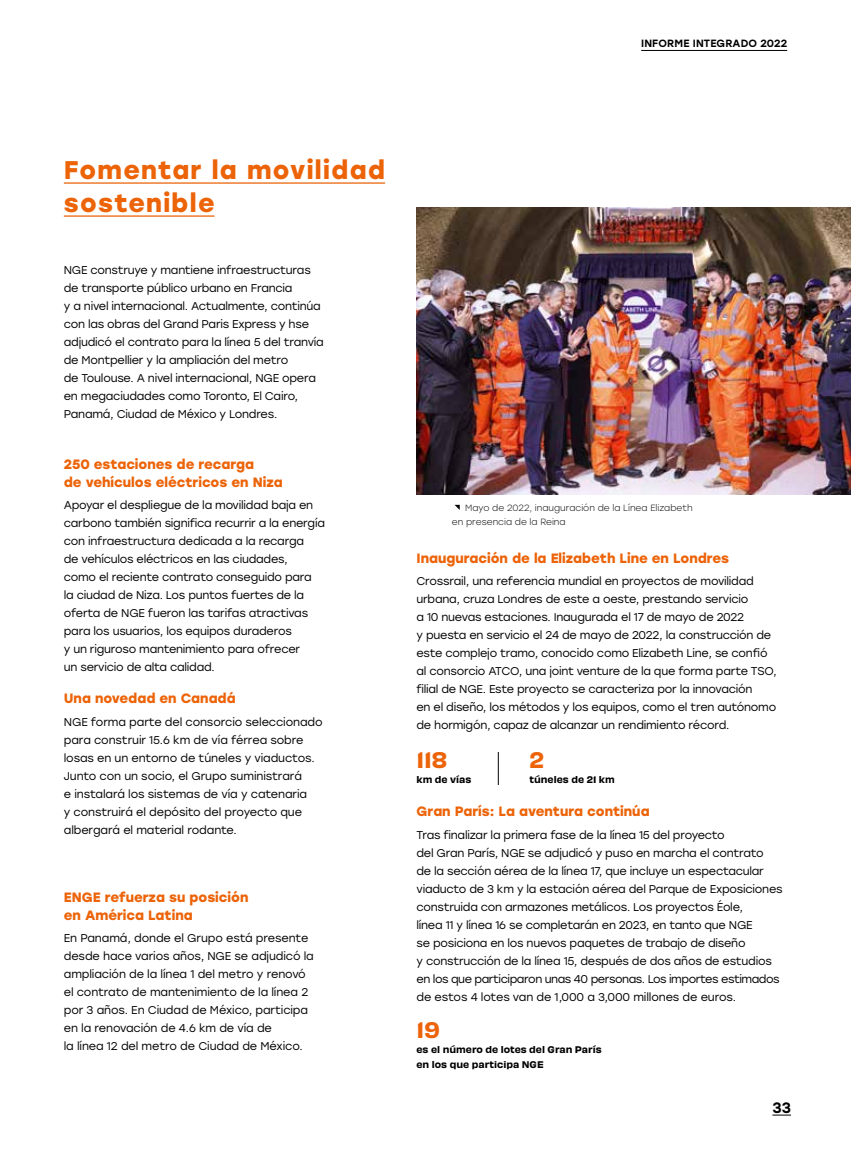
<style>
.page{position:relative;width:851px;height:1149px;background:#fff}
.page>*{position:absolute;margin:0;border:0;box-sizing:border-box;transform-origin:0 0}
.t1{font:700 25.5px/33px "Stolzl";letter-spacing:.05em;color:#ec6308}
.t2{font:21px "Obviously Semi";color:#ec6308}
.t3{font:500 15px "Stolzl";color:#000}
.t4{font:700 13.5px/18px "Stolzl";color:#ec6308}
.t5{font:11.25px/18px "Stolzl";letter-spacing:-.02em;color:#000}
.t6{font:500 10.5px "Stolzl";letter-spacing:.01em;color:#000}
.t7{font:9px/15px "Obviously Semi";color:#000}
.t8{font:300 9px/13.5px "Stolzl";color:#000}
</style>
<div class="page">
<img style="left:416px;top:207px;width:434px;height:287px">
<hr style="left:498px;top:751px;width:1px;height:33px;background:#000">
<hr style="left:64px;top:182px;width:321px;height:2px;background:#ec6308">
<hr style="left:64px;top:215px;width:150px;height:2px;background:#ec6308">
<svg style="left:454px;top:504px;width:5px;height:5px"></svg>
<svg style="left:772px;top:1114px;width:18px;height:1px"></svg>
<hr style="left:641px;top:50px;width:146px;height:1px;background:#000">
<p class="t6" style="left:641px;top:36px;width:147px">INFORME INTEGRADO 2022</p>
<h1 class="t1" style="left:64px;top:152px;width:323px">Fomentar la movilidad sostenible</h1>
<p class="t5" style="left:64px;top:260px;width:261px">NGE construye y mantiene infraestructuras de transporte público urbano en Francia<br>y a nivel internacional. Actualmente, continúa con las obras del Grand Paris Express y hse adjudicó el contrato para la línea 5 del tranvía de Montpellier y la ampliación del metro<br>de Toulouse. A nivel internacional, NGE opera en megaciudades como Toronto, El Cairo, Panamá, Ciudad de México y Londres.</p>
<p class="t4" style="left:64px;top:454px;width:220px">250 estaciones de recarga<br>de vehículos eléctricos en Niza</p>
<p class="t5" style="left:64px;top:495px;width:262px">Apoyar el despliegue de la movilidad baja en carbono también significa recurrir a la energía con infraestructura dedicada a la recarga<br>de vehículos eléctricos en las ciudades,<br>como el reciente contrato conseguido para<br>la ciudad de Niza. Los puntos fuertes de la oferta de NGE fueron las tarifas atractivas para los usuarios, los equipos duraderos<br>y un riguroso mantenimiento para ofrecer<br>un servicio de alta calidad.</p>
<p class="t4" style="left:64px;top:688px;width:173px">Una novedad en Canadá</p>
<p class="t5" style="left:64px;top:712px;width:260px">NGE forma parte del consorcio seleccionado para construir 15.6 km de vía férrea sobre losas en un entorno de túneles y viaductos.<br>Junto con un socio, el Grupo suministrará<br>e instalará los sistemas de vía y catenaria<br>y construirá el depósito del proyecto que albergará el material rodante.</p>
<p class="t4" style="left:64px;top:887px;width:186px">ENGE refuerza su posición en América Latina</p>
<p class="t5" style="left:64px;top:928px;width:251px">En Panamá, donde el Grupo está presente desde hace varios años, NGE se adjudicó la ampliación de la línea 1 del metro y renovó el contrato de mantenimiento de la línea 2 por 3 años. En Ciudad de México, participa en la renovación de 4.6 km de vía de<br>la línea 12 del metro de Ciudad de México.</p>
<p class="t8" style="left:452px;top:500px;width:242px;text-indent:13px">Mayo de 2022, inauguración de la Línea Elizabeth en presencia de la Reina</p>
<p class="t4" style="left:416px;top:548px;width:314px">Inauguración de la Elizabeth Line en Londres</p>
<p class="t5" style="left:416px;top:571px;width:361px">Crossrail, una referencia mundial en proyectos de movilidad urbana, cruza Londres de este a oeste, prestando servicio<br>a 10 nuevas estaciones. Inaugurada el 17 de mayo de 2022<br>y puesta en servicio el 24 de mayo de 2022, la construcción de este complejo tramo, conocido como Elizabeth Line, se confió al consorcio ATCO, una joint venture de la que forma parte TSO, filial de NGE. Este proyecto se caracteriza por la innovación<br>en el diseño, los métodos y los equipos, como el tren autónomo de hormigón, capaz de alcanzar un rendimiento récord.</p>
<h2 class="t2" style="left:416px;top:743px;width:32px">118</h2>
<p class="t7" style="left:416px;top:771px;width:56px">km de vías</p>
<h2 class="t2" style="left:529px;top:743px;width:16px">2</h2>
<p class="t7" style="left:529px;top:771px;width:87px">túneles de 21 km</p>
<p class="t4" style="left:416px;top:801px;width:234px">Gran París: La aventura continúa</p>
<p class="t5" style="left:416px;top:824px;width:367px">Tras finalizar la primera fase de la línea 15 del proyecto<br>del Gran París, NGE se adjudicó y puso en marcha el contrato<br>de la sección aérea de la línea 17, que incluye un espectacular viaducto de 3 km y la estación aérea del Parque de Exposiciones construida con armazones metálicos. Los proyectos Éole,<br>línea 11 y línea 16 se completarán en 2023, en tanto que NGE<br>se posiciona en los nuevos paquetes de trabajo de diseño<br>y construcción de la línea 15, después de dos años de estudios en los que participaron unas 40 personas. Los importes estimados de estos 4 lotes van de 1,000 a 3,000 millones de euros.</p>
<h2 class="t2" style="left:416px;top:1012px;width:25px">19</h2>
<p class="t7" style="left:416px;top:1040px;width:187px">es el número de lotes del Gran París en los que participa NGE</p>
<h3 class="t3" style="left:772px;top:1096px;width:20px">33</h3>
</div>
